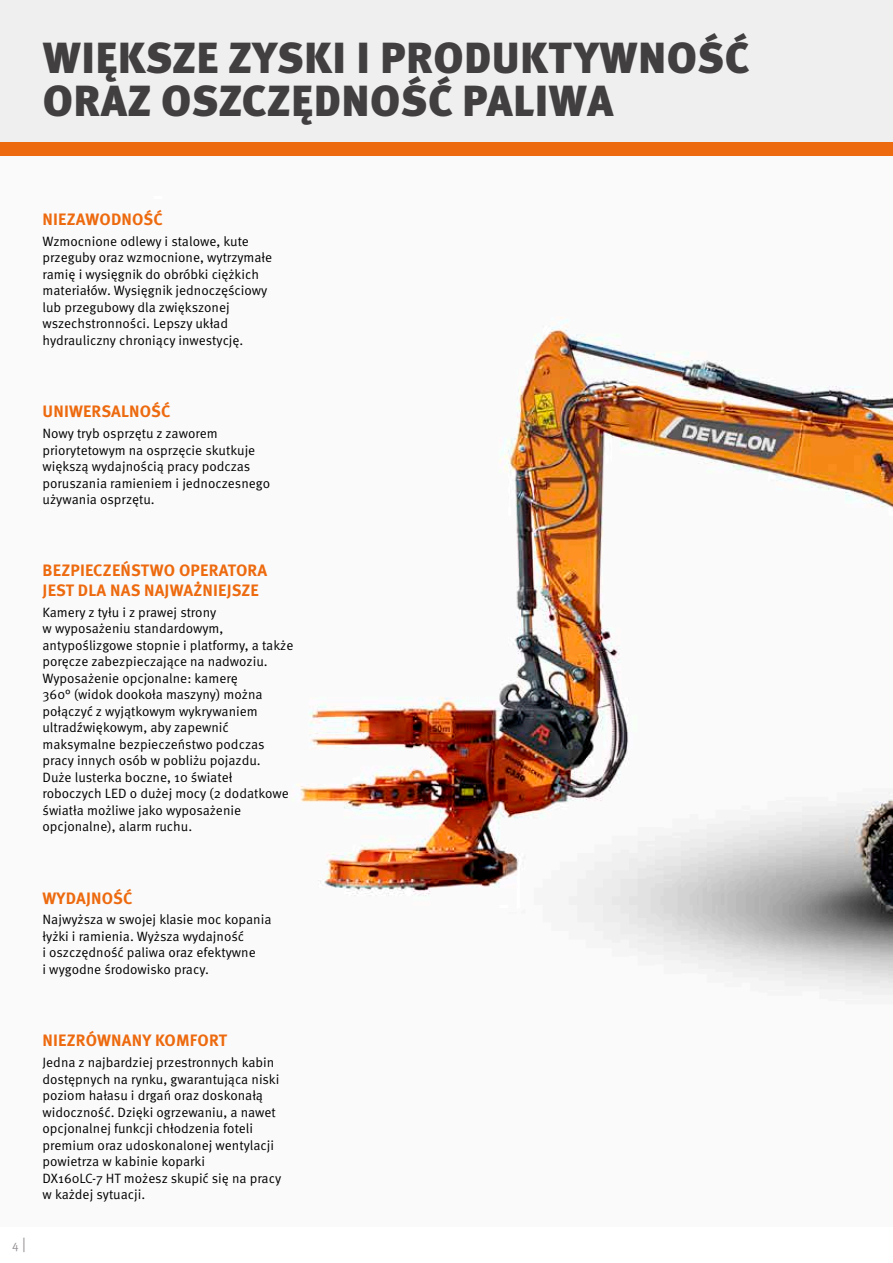
<style>
.page{position:relative;width:893px;height:1263px;background:#fff}
.page>*{position:absolute;margin:0;border:0;box-sizing:border-box;transform-origin:0 0}
.t1{font:900 43.5px/43.5px "Meta Pro";letter-spacing:.01em;color:#423f41}
.t2{font:700 16.5px/19.5px "Meta Pro";letter-spacing:.01em;color:#ed6a0f}
.t3{font:13.5px/16.5px "Meta Pro Norm";color:#000}
.t4{font:12px "Meta Pro Norm";color:#979296}
.s1{font-size:15px}
</style>
<div class="page">
<img style="left:291px;top:317px;width:602px;height:678px">
<div style="left:0;top:141px;width:893px;height:15px;background:#ed6a0f"></div>
<div style="left:0;top:0;width:893px;height:141px;background:#efefef"></div>
<h1 class="t1" style="left:43px;top:34px;width:708px">WIĘKSZE ZYSKI I PRODUKTYWNOŚĆ<br>ORAZ OSZCZĘDNOŚĆ PALIWA</h1>
<p class="t2" style="left:43px;top:209px;width:122px">NIEZAWODNOŚĆ</p>
<p class="t3" style="left:43px;top:232px;width:231px">Wzmocnione odlewy i stalowe, kute przeguby oraz wzmocnione, wytrzymałe ramię i wysięgnik do obróbki ciężkich materiałów. Wysięgnik jednoczęściowy lub przegubowy dla zwiększonej wszechstronności. Lepszy układ hydrauliczny chroniący inwestycję.</p>
<p class="t2" style="left:43px;top:401px;width:130px">UNIWERSALNOŚĆ</p>
<p class="t3" style="left:43px;top:424px;width:229px">Nowy tryb osprzętu z zaworem priorytetowym na osprzęcie skutkuje większą wydajnością pracy podczas poruszania ramieniem i jednoczesnego używania osprzętu.</p>
<p class="t2" style="left:43px;top:560px;width:226px">BEZPIECZEŃSTWO OPERATORA<br>JEST DLA NAS NAJWAŻNIEJSZE</p>
<p class="t3" style="left:43px;top:603px;width:252px">Kamery z tyłu i z prawej strony<br>w wyposażeniu standardowym, antypoślizgowe stopnie i platformy, a także poręcze zabezpieczające na nadwoziu.<br>Wyposażenie opcjonalne: kamerę<br>360° (widok dookoła maszyny) można połączyć z wyjątkowym wykrywaniem ultradźwiękowym, aby zapewnić maksymalne bezpieczeństwo podczas pracy innych osób w pobliżu pojazdu.<br>Duże lusterka boczne, 10 świateł roboczych LED o dużej mocy (2 dodatkowe światła możliwe jako wyposażenie opcjonalne), alarm ruchu.</p>
<p class="t2" style="left:43px;top:887px;width:91px">WYDAJNOŚĆ</p>
<p class="t3" style="left:43px;top:911px;width:230px">Najwyższa w swojej klasie moc kopania łyżki i ramienia. Wyższa wydajność<br>i oszczędność paliwa oraz efektywne<br>i wygodne środowisko pracy.</p>
<p class="t4" style="left:12px;top:1235px;width:15px">4 <span class="s1">|</span></p>
<p class="t2" style="left:43px;top:1030px;width:186px">NIEZRÓWNANY KOMFORT</p>
<p class="t3" style="left:43px;top:1053px;width:240px">Jedna z najbardziej przestronnych kabin dostępnych na rynku, gwarantująca niski poziom hałasu i drgań oraz doskonałą widoczność. Dzięki ogrzewaniu, a nawet opcjonalnej funkcji chłodzenia foteli premium oraz udoskonalonej wentylacji powietrza w kabinie koparki<br>DX160LC-7 HT możesz skupić się na pracy w każdej sytuacji.</p>
</div>
